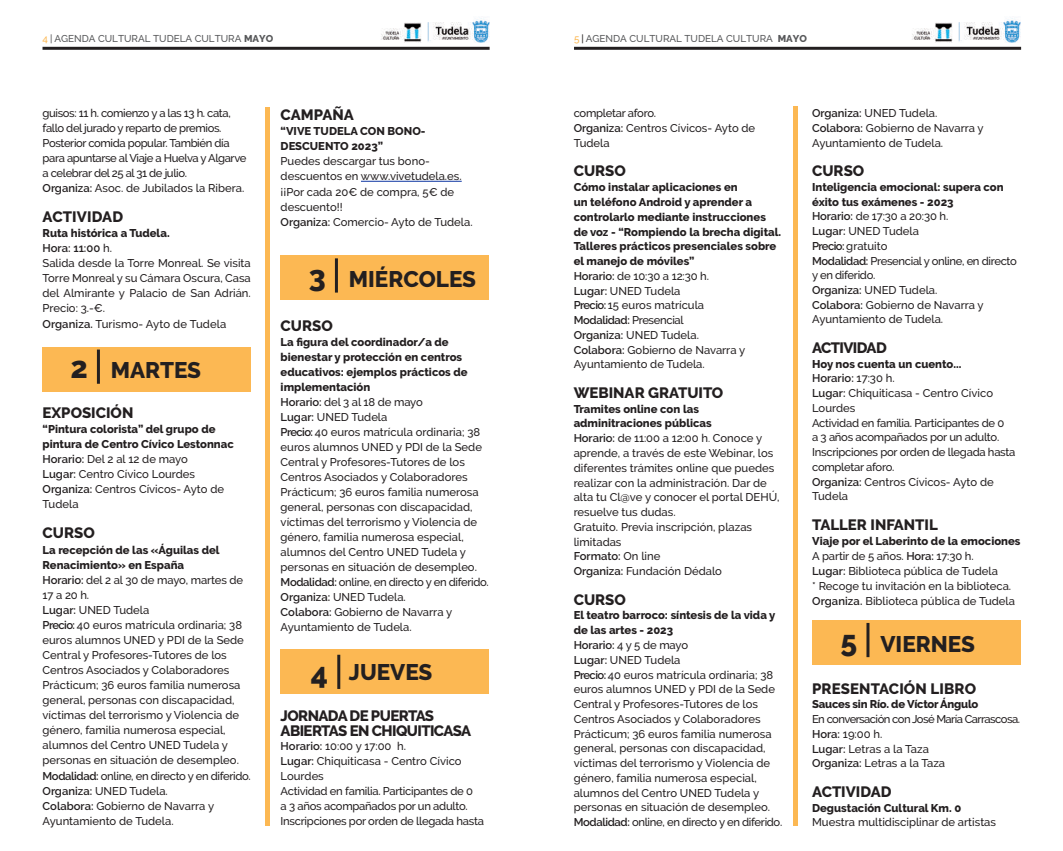
<style>
.page{position:relative;width:1063px;height:851px;background:#fff}
.page>*{position:absolute;margin:0;border:0;box-sizing:border-box;transform-origin:0 0}
.t1{font:800 22.5px "Raleway";color:#231f20}
.t2{font:800 15px "Raleway";color:#231f20}
.t3{font:800 15px/14.9px "Raleway";letter-spacing:-.04em;color:#231f20}
.t4{font:500 11.25px/15px "Raleway";color:#231f20}
.t5{font:500 11.25px/14.7px "Raleway";letter-spacing:-.025em;color:#231f20}
.t6{font:800 11.25px/14.7px "Raleway";color:#231f20}
.t7{font:500 11.25px/15px "Raleway";letter-spacing:-.035em;color:#231f20}
.t8{font:500 11.25px/14.7px "Raleway";letter-spacing:-.05em;color:#231f20}
.t9{font:800 11.25px "Raleway";letter-spacing:-.02em;color:#231f20}
.t10{font:500 9.9px "Raleway";color:#57585a}
.s1{color:#fcb853}
.s2{font-weight:800}
.s3{color:#231f20}
.s4{font-weight:600}
.s5{font-size:30px}
.s6{font-weight:500}
.s7{font-weight:400}
</style>
<div class="page">
<hr style="left:43px;top:47px;width:447px;height:3px;background:#231f20">
<hr style="left:574px;top:47px;width:447px;height:3px;background:#231f20">
<img style="left:381px;top:17px;width:109px;height:26px">
<img style="left:912px;top:17px;width:108px;height:26px">
<hr style="left:361px;top:181px;width:101px;height:1px;background:#0d36a1">
<hr style="left:265px;top:107px;width:4px;height:718px;background:#fcb853">
<div style="left:43px;top:347px;width:208px;height:44px;background:#fcb853"></div>
<hr style="left:97px;top:349px;width:3px;height:34px;background:#231f20">
<hr style="left:794px;top:106px;width:4px;height:719px;background:#fcb853">
<div style="left:281px;top:648px;width:208px;height:45px;background:#fcb853"></div>
<hr style="left:337px;top:654px;width:3px;height:34px;background:#231f20">
<div style="left:281px;top:255px;width:208px;height:45px;background:#fcb853"></div>
<hr style="left:335px;top:258px;width:3px;height:34px;background:#231f20">
<div style="left:812px;top:620px;width:208px;height:44px;background:#fcb853"></div>
<hr style="left:866px;top:623px;width:3px;height:34px;background:#231f20">
<p class="t10" style="left:43px;top:32px;width:232px"><span class="s1">4</span> | AGENDA CULTURAL TUDELA CULTURA <span class="s2">MAYO</span></p>
<p class="t10" style="left:574px;top:32px;width:234px"><span class="s1">5</span> <span class="s3">|</span> AGENDA CULTURAL TUDELA CULTURA <span class="s2">MAYO</span></p>
<p class="t7" style="left:43px;top:105px;width:205px">guisos: 11 h. comienzo y a las 13 h. cata, fallo del jurado y reparto de premios.<br>Posterior comida popular. También día para apuntarse al Viaje a Huelva y Algarve a celebrar del 25 al 31 de julio.<br><span class="s4">Organiza:</span> Asoc. de Jubilados la Ribera.</p>
<h2 class="t2" style="left:43px;top:208px;width:82px">ACTIVIDAD</h2>
<p class="t4" style="left:43px;top:225px;width:210px"><span class="s2">Ruta histórica a Tudela.<br></span><span class="s4">Hora: 11:00</span> h.<br>Salida desde la Torre Monreal. Se visita<br>Torre Monreal y su Cámara Oscura, Casa del Almirante y Palacio de San Adrián.<br>Precio: 3.-€.<br><span class="s4">Organiza.</span> Turismo- Ayto de Tudela</p>
<h1 class="t1" style="left:70px;top:357px;width:132px"><span class="s5">2</span> MARTES</h1>
<h2 class="t2" style="left:43px;top:404px;width:92px">EXPOSICIÓN</h2>
<p class="t4" style="left:43px;top:421px;width:193px"><span class="s2">“Pintura colorista” del grupo de pintura de Centro Cívico Lestonnac<br></span><span class="s4">Horario:</span> Del 2 al 12 de mayo<br><span class="s4">Lugar:</span> Centro Cívico Lourdes<br><span class="s4">Organiza:</span> Centros Cívicos- Ayto de<br>Tudela</p>
<h2 class="t2" style="left:43px;top:524px;width:54px">CURSO</h2>
<p class="t4" style="left:43px;top:542px;width:210px"><span class="s2">La recepción de las «Águilas del<br>Renacimiento» en España<br></span><span class="s4">Horario:</span> del 2 al 30 de mayo, martes de<br>17 a 20 h.<br><span class="s4">Lugar:</span> UNED Tudela<br><span class="s4">Precio:</span> 40 euros matrícula ordinaria; 38 euros alumnos UNED y PDI de la Sede<br>Central y Profesores-Tutores de los<br>Centros Asociados y Colaboradores<br>Prácticum; 36 euros familia numerosa general, personas con discapacidad, víctimas del terrorismo y Violencia de género, familia numerosa especial, alumnos del Centro UNED Tudela y personas en situación de desempleo.<br><span class="s4">Modalidad:</span> online, en directo y en diferido.<br><span class="s4">Organiza:</span> UNED Tudela.<br><span class="s4">Colabora:</span> Gobierno de Navarra y<br>Ayuntamiento de Tudela.</p>
<h2 class="t2" style="left:281px;top:106px;width:75px">CAMPAÑA</h2>
<p class="t6" style="left:281px;top:124px;width:146px">“VIVE TUDELA CON BONO-<br>DESCUENTO 2023”</p>
<p class="t4" style="left:281px;top:154px;width:194px">Puedes descargar tus bono&shy;descuentos en www.vivetudela.es. ¡¡Por cada 20€ de compra, 5€ de descuento!!<br><span class="s4">Organiza:</span> Comercio- Ayto de Tudela.</p>
<h1 class="t1" style="left:309px;top:266px;width:169px"><span class="s5">3</span> MIÉRCOLES</h1>
<h2 class="t2" style="left:281px;top:317px;width:54px">CURSO</h2>
<p class="t4" style="left:281px;top:334px;width:210px"><span class="s2">La figura del coordinador/a de bienestar y protección en centros educativos: ejemplos prácticos de implementación<br></span><span class="s4">Horario:</span> del 3 al 18 de mayo<br><span class="s4">Lugar:</span> UNED Tudela<br><span class="s4">Precio:</span> 40 euros matrícula ordinaria; 38 euros alumnos UNED y PDI de la Sede<br>Central y Profesores-Tutores de los<br>Centros Asociados y Colaboradores<br>Prácticum; 36 euros familia numerosa general, personas con discapacidad, víctimas del terrorismo y Violencia de género, familia numerosa especial, alumnos del Centro UNED Tudela y personas en situación de desempleo.<br><span class="s4">Modalidad:</span> online, en directo y en diferido.<br><span class="s4">Organiza:</span> UNED Tudela.<br><span class="s4">Colabora:</span> Gobierno de Navarra y<br>Ayuntamiento de Tudela.</p>
<h1 class="t1" style="left:311px;top:659px;width:123px"><span class="s5">4</span> JUEVES</h1>
<h2 class="t3" style="left:281px;top:708px;width:192px">JORNADA DE PUERTAS<br>ABIERTAS EN CHIQUITICASA</h2>
<p class="t5" style="left:281px;top:739px;width:205px"><span class="s4">Horario:</span> 10:00 y 17:00 h.<br><span class="s4">Lugar:</span> Chiquiticasa - Centro Cívico<br>Lourdes<br>Actividad en familia. Participantes de 0<br>a 3 años acompañados por un adulto.<br>Inscripciones por orden de llegada hasta</p>
<p class="t4" style="left:574px;top:106px;width:183px">completar aforo.<br><span class="s4">Organiza:</span> Centros Cívicos- Ayto de<br>Tudela</p>
<h2 class="t2" style="left:574px;top:163px;width:54px">CURSO</h2>
<p class="t6" style="left:574px;top:180px;width:209px">Cómo instalar aplicaciones en<br>un teléfono Android y aprender a controlarlo mediante instrucciones de voz - “Rompiendo la brecha digital.<br>Talleres prácticos presenciales sobre el manejo de móviles”<br><span class="s4">Horario:</span> <span class="s6">de 10:30 a 12:30 h.<br></span><span class="s4">Lugar:</span> <span class="s6">UNED Tudela<br></span><span class="s4">Precio:</span> <span class="s6">15 euros matrícula<br></span><span class="s4">Modalidad:</span> <span class="s6">Presencial<br></span><span class="s4">Organiza:</span> <span class="s6">UNED Tudela.<br></span><span class="s4">Colabora:</span> <span class="s6">Gobierno de Navarra y<br>Ayuntamiento de Tudela.</span></p>
<h2 class="t2" style="left:574px;top:384px;width:151px">WEBINAR GRATUITO</h2>
<p class="t4" style="left:574px;top:401px;width:207px"><span class="s2">Tramites online con las adminitraciones públicas<br></span><span class="s4">Horario:</span> de 11:00 a 12:00 h<span class="s7">.</span> Conoce y aprende, a través de este Webinar, los diferentes trámites online que puedes realizar con la administración. Dar de alta tu Cl@ve y conocer el portal DEHÚ, resuelve tus dudas.<br>Gratuito. Previa inscripción, plazas limitadas<br><span class="s4">Formato:</span> On line<br><span class="s4">Organiza:</span> Fundación Dédalo</p>
<h2 class="t2" style="left:574px;top:590px;width:54px">CURSO</h2>
<p class="t4" style="left:574px;top:608px;width:210px"><span class="s2">El teatro barroco: síntesis de la vida y de las artes - 2023<br></span><span class="s4">Horario:</span> 4 y 5 de mayo<br><span class="s4">Lugar:</span> UNED Tudela<br><span class="s4">Precio:</span> 40 euros matrícula ordinaria; 38 euros alumnos UNED y PDI de la Sede Central y Profesores-Tutores de los Centros Asociados y Colaboradores Prácticum; 36 euros familia numerosa general, personas con discapacidad, víctimas del terrorismo y Violencia de género, familia numerosa especial, alumnos del Centro UNED Tudela y personas en situación de desempleo.<br><span class="s4">Modalidad:</span> online, en directo y en diferido.</p>
<p class="t4" style="left:812px;top:106px;width:173px"><span class="s4">Organiza:</span> UNED Tudela.<br><span class="s4">Colabora:</span> Gobierno de Navarra y<br>Ayuntamiento de Tudela.</p>
<h2 class="t2" style="left:812px;top:162px;width:54px">CURSO</h2>
<p class="t4" style="left:812px;top:180px;width:206px"><span class="s2">Inteligencia emocional: supera con éxito tus exámenes - 2023<br></span><span class="s4">Horario:</span> de 17:30 a 20:30 h.<br><span class="s4">Lugar:</span> UNED Tudela<br><span class="s4">Precio:</span> gratuito<br><span class="s4">Modalidad:</span> Presencial y online, en directo y en diferido.<br><span class="s4">Organiza:</span> UNED Tudela.<br><span class="s4">Colabora:</span> Gobierno de Navarra y<br>Ayuntamiento de Tudela.</p>
<h2 class="t3" style="left:812px;top:340px;width:76px">ACTIVIDAD</h2>
<p class="t5" style="left:812px;top:356px;width:205px"><span class="s2">Hoy nos cuenta un cuento...<br></span><span class="s4">Horario:</span> 17:30 h.<br><span class="s4">Lugar:</span> Chiquiticasa - Centro Cívico<br>Lourdes<br>Actividad en familia. Participantes de 0<br>a 3 años acompañados por un adulto.<br>Inscripciones por orden de llegada hasta completar aforo.<br><span class="s4">Organiza:</span> Centros Cívicos- Ayto de<br>Tudela</p>
<h2 class="t2" style="left:812px;top:516px;width:127px">TALLER INFANTIL</h2>
<p class="t4" style="left:812px;top:533px;width:210px"><span class="s2">Viaje por el Laberinto de la emociones </span>A partir de 5 años. <span class="s4">Hora:</span> 17:30 h.<br><span class="s4">Lugar:</span> Biblioteca pública de Tudela<br>* Recoge tu invitación en la biblioteca.<br><span class="s4">Organiza.</span> Biblioteca pública de Tudela</p>
<h1 class="t1" style="left:841px;top:631px;width:136px"><span class="s5">5</span> VIERNES</h1>
<h2 class="t2" style="left:812px;top:679px;width:166px">PRESENTACIÓN LIBRO</h2>
<p class="t9" style="left:812px;top:698px;width:168px">Sauces sin Río. de Víctor Ángulo</p>
<p class="t8" style="left:812px;top:711px;width:209px">En conversación con José María Carrascosa.<br><span class="s4">Hora:</span> 19:00 h.<br><span class="s4">Lugar:</span> Letras a la Taza<br><span class="s4">Organiza:</span> Letras a la Taza</p>
<h2 class="t2" style="left:812px;top:782px;width:81px">ACTIVIDAD</h2>
<p class="t6" style="left:812px;top:800px;width:151px">Degustación Cultural Km. 0</p>
<p class="t4" style="left:812px;top:814px;width:185px">Muestra multidisciplinar de artistas</p>
</div>
